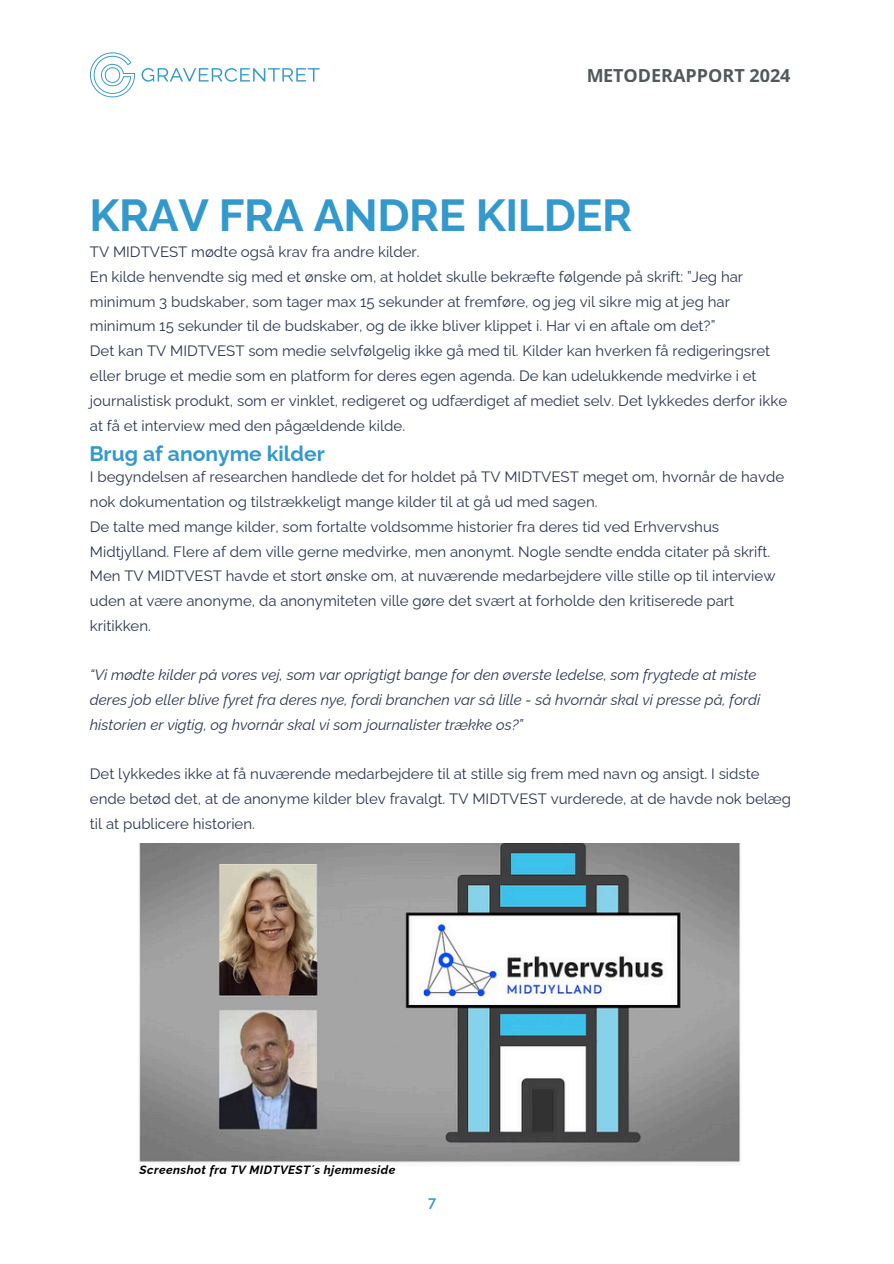
<style>
.page{position:relative;width:894px;height:1264px;background:#fff}
.page>*{position:absolute;margin:0;border:0;box-sizing:border-box;transform-origin:0 0}
.t1{font:700 45px "Raleway";letter-spacing:-.01em;color:#39c}
.t2{font:700 21px "Raleway";color:#39c}
.t3{font:700 18px "Open Sans";color:#262f33}
.t4{font:15px/24.8px "Raleway";color:#2a3652}
.t5{font:italic 15px/24.8px "Raleway";color:#2a3652}
.t6{font:600 15px "Raleway";color:#39c}
.t7{font:italic 700 12px "Raleway";letter-spacing:.035em;color:#000}
</style>
<div class="page">
<img style="left:139px;top:843px;width:601px;height:320px">
<svg style="left:141px;top:68px;width:178px;height:14px"></svg>
<svg style="left:90px;top:52px;width:45px;height:45px"></svg>
<p class="t3" style="left:586px;top:62px;width:206px">METODERAPPORT 2024</p>
<h4 class="t1" style="left:89px;top:189px;width:544px">KRAV FRA ANDRE KILDER</h4>
<p class="t4" style="left:90px;top:239px;width:698px">TV MIDTVEST mødte også krav fra andre kilder.<br>En kilde henvendte sig med et ønske om, at holdet skulle bekræfte følgende på skrift: ”Jeg har minimum 3 budskaber, som tager max 15 sekunder at fremføre, og jeg vil sikre mig at jeg har minimum 15 sekunder til de budskaber, og de ikke bliver klippet i. Har vi en aftale om det?”<br>Det kan TV MIDTVEST som medie selvfølgelig ikke gå med til. Kilder kan hverken få redigeringsret eller bruge et medie som en platform for deres egen agenda. De kan udelukkende medvirke i et journalistisk produkt, som er vinklet, redigeret og udfærdiget af mediet selv. Det lykkedes derfor ikke at få et interview med den pågældende kilde.</p>
<h3 class="t4" style="left:90px;top:464px;width:695px">I begyndelsen af researchen handlede det for holdet på TV MIDTVEST meget om, hvornår de havde nok dokumentation og tilstrækkeligt mange kilder til at gå ud med sagen.<br>De talte med mange kilder, som fortalte voldsomme historier fra deres tid ved Erhvervshus Midtjylland. Flere af dem ville gerne medvirke, men anonymt. Nogle sendte endda citater på skrift.<br>Men TV MIDTVEST havde et stort ønske om, at nuværende medarbejdere ville stille op til interview uden at være anonyme, da anonymiteten ville gøre det svært at forholde den kritiserede part kritikken.</h3>
<h1 class="t5" style="left:90px;top:662px;width:671px">“Vi mødte kilder på vores vej, som var oprigtigt bange for den øverste ledelse, som frygtede at miste deres job eller blive fyret fra deres nye, fordi branchen var så lille - så hvornår skal vi presse på, fordi historien er vigtig, og hvornår skal vi som journalister trække os?”</h1>
<h4 class="t4" style="left:90px;top:761px;width:702px">Det lykkedes ikke at få nuværende medarbejdere til at stille sig frem med navn og ansigt. I sidste ende betød det, at de anonyme kilder blev fravalgt. TV MIDTVEST vurderede, at de havde nok belæg til at publicere historien.</h4>
<h4 class="t2" style="left:89px;top:441px;width:237px">Brug af anonyme kilder</h4>
<p class="t7" style="left:140px;top:1162px;width:257px">Screenshot fra TV MIDTVEST´s hjemmeside</p>
<h2 class="t6" style="left:428px;top:1192px;width:10px">7</h2>
</div>
